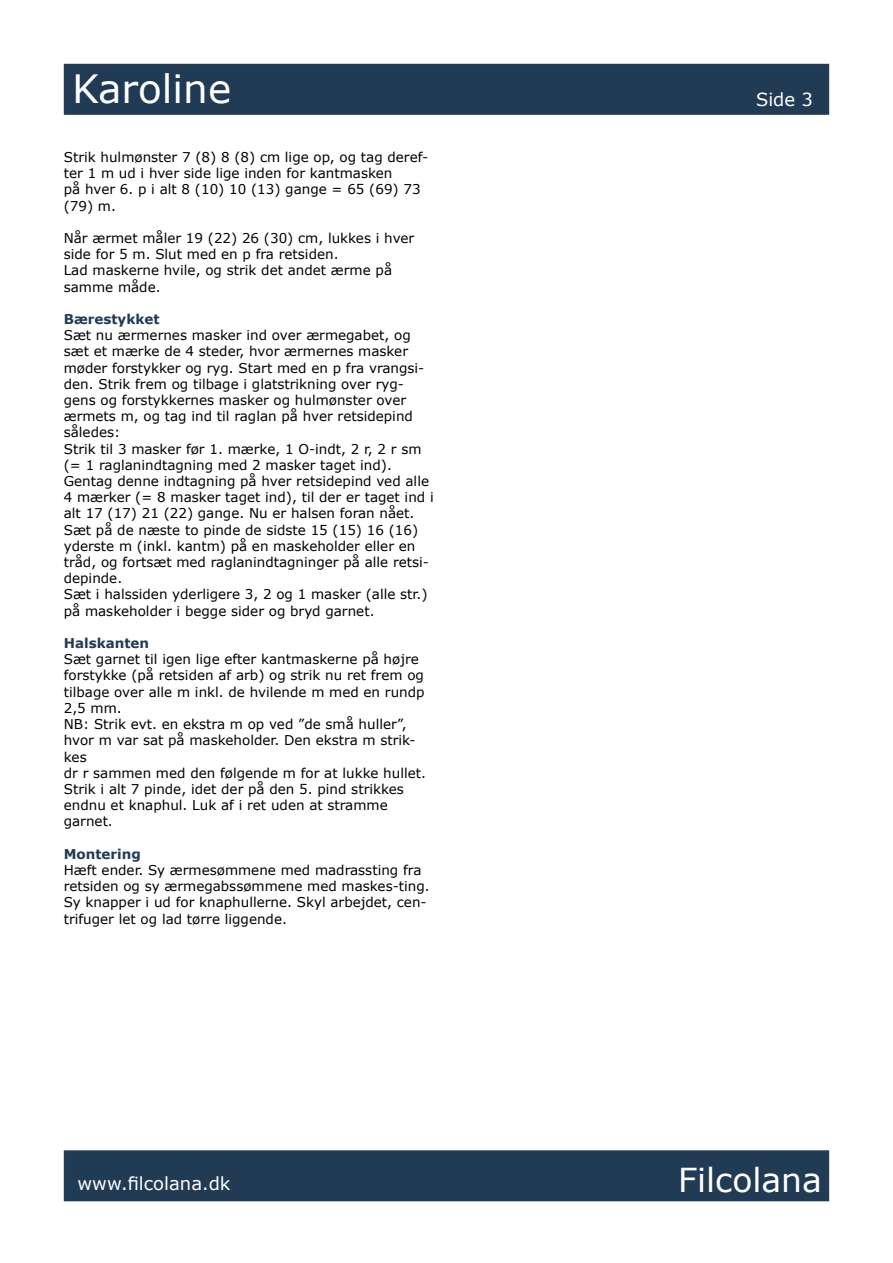
<style>
.page{position:relative;width:893px;height:1263px;background:#fff}
.page>*{position:absolute;margin:0;border:0;box-sizing:border-box;transform-origin:0 0}
.t1{font:39px "Verdana";color:#fff}
.t2{font:33px "Verdana";color:#fff}
.t3{font:18px "Verdana";color:#fff}
.t4{font:13.5px/16.2px "Verdana";color:#000}
.t5{font:700 13.5px "Verdana";color:#223b54}
</style>
<div class="page">
<div style="left:64px;top:64px;width:765px;height:51px;background:#223b54;border:2px solid #243c54"></div>
<div style="left:64px;top:1150px;width:765px;height:51px;background:#223b54;border:2px solid #243c54"></div>
<h1 class="t1" style="left:72px;top:62px;width:160px">Karoline</h1>
<p class="t4" style="left:64px;top:149px;width:366px">Strik hulmønster 7 (8) 8 (8) cm lige op, og tag deref&shy;ter 1 m ud i hver side lige inden for kantmasken<br>på hver 6. p i alt 8 (10) 10 (13) gange = 65 (69) 73 (79) m.</p>
<p class="t4" style="left:64px;top:230px;width:352px">Når ærmet måler 19 (22) 26 (30) cm, lukkes i hver side for 5 m. Slut med en p fra retsiden.<br>Lad maskerne hvile, og strik det andet ærme på samme måde.</p>
<p class="t5" style="left:64px;top:310px;width:97px">Bærestykket</p>
<p class="t4" style="left:64px;top:327px;width:371px">Sæt nu ærmernes masker ind over ærmegabet, og sæt et mærke de 4 steder, hvor ærmernes masker møder forstykker og ryg. Start med en p fra vrangsi&shy;den. Strik frem og tilbage i glatstrikning over ryg&shy;gens og forstykkernes masker og hulmønster over ærmets m, og tag ind til raglan på hver retsidepind således:<br>Strik til 3 masker før 1. mærke, 1 O-indt, 2 r, 2 r sm (= 1 raglanindtagning med 2 masker taget ind).<br>Gentag denne indtagning på hver retsidepind ved alle 4 mærker (= 8 masker taget ind), til der er taget ind i alt 17 (17) 21 (22) gange. Nu er halsen foran nået.<br>Sæt på de næste to pinde de sidste 15 (15) 16 (16) yderste m (inkl. kantm) på en maskeholder eller en tråd, og fortsæt med raglanindtagninger på alle retsi&shy;depinde.<br>Sæt i halssiden yderligere 3, 2 og 1 masker (alle str.) på maskeholder i begge sider og bryd garnet.</p>
<p class="t5" style="left:64px;top:634px;width:87px">Halskanten</p>
<p class="t4" style="left:64px;top:651px;width:364px">Sæt garnet til igen lige efter kantmaskerne på højre forstykke (på retsiden af arb) og strik nu ret frem og tilbage over alle m inkl. de hvilende m med en rundp 2,5 mm.<br>NB: Strik evt. en ekstra m op ved ”de små huller”, hvor m var sat på maskeholder. Den ekstra m strik&shy;kes<br>dr r sammen med den følgende m for at lukke hullet.<br>Strik i alt 7 pinde, idet der på den 5. pind strikkes endnu et knaphul. Luk af i ret uden at stramme garnet.</p>
<p class="t5" style="left:64px;top:844px;width:79px">Montering</p>
<p class="t4" style="left:64px;top:862px;width:367px">Hæft ender. Sy ærmesømmene med madrassting fra retsiden og sy ærmegabssømmene med maskes-ting.<br>Sy knapper i ud for knaphullerne. Skyl arbejdet, cen&shy;trifuger let og lad tørre liggende.</p>
<h3 class="t3" style="left:756px;top:87px;width:58px">Side 3</h3>
<h3 class="t3" style="left:78px;top:1171px;width:154px">www.filcolana.dk</h3>
<h2 class="t2" style="left:678px;top:1157px;width:145px">Filcolana</h2>
</div>
